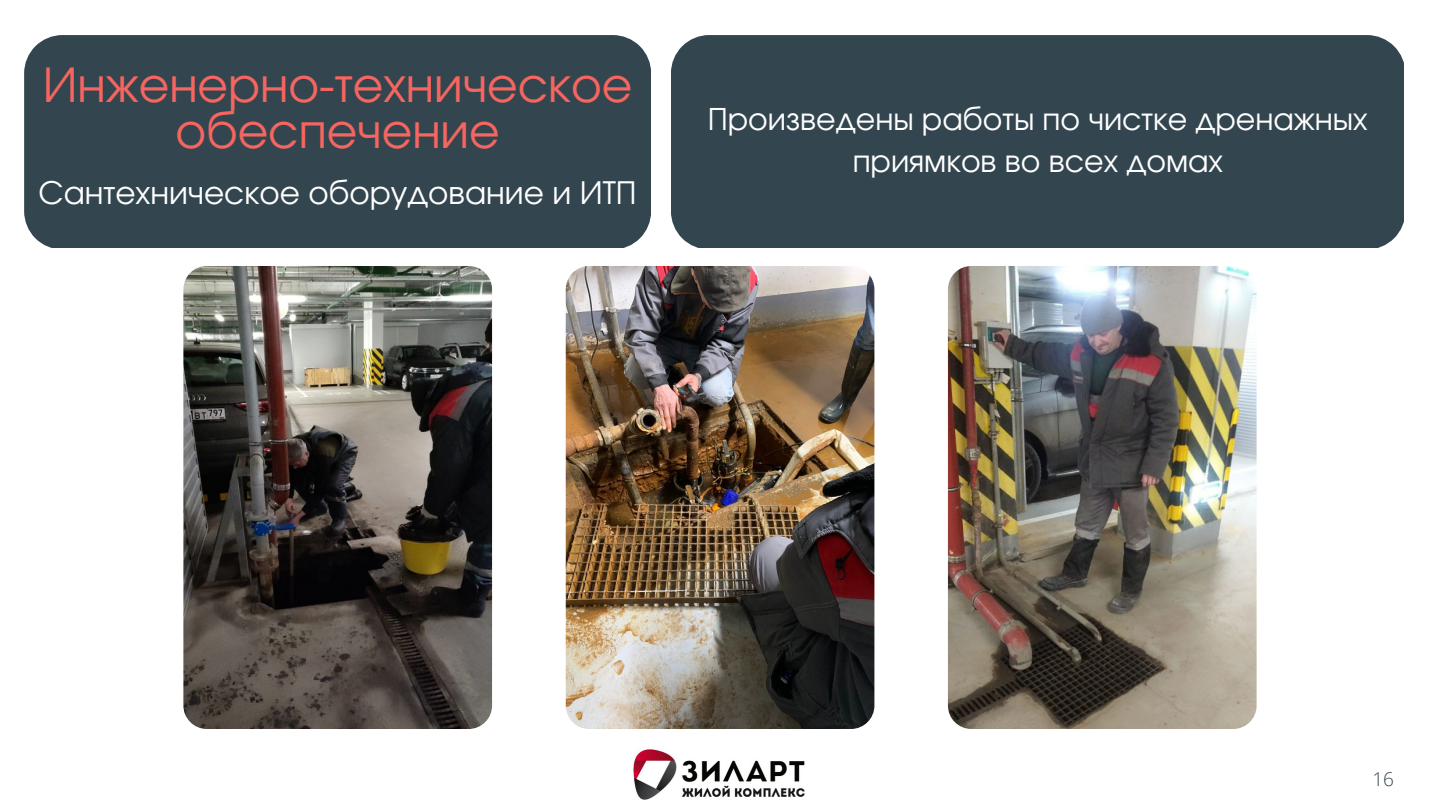
<style>
.page{position:relative;width:1440px;height:810px;background:#fff}
.page>*{position:absolute;margin:0;border:0;box-sizing:border-box;transform-origin:0 0}
.t1{font:47px/46.5px "Evolventa";color:#f6655f;text-align:center}
.t2{font:31px "Evolventa";color:#fff}
.t3{font:30px/42px "Evolventa";color:#fff;text-align:center}
.t4{font:300 19px "Open Sans";color:#33464f}
</style>
<div class="page">
<div style="left:671px;top:35px;width:733px;height:213px;background:#33464f"></div>
<div style="left:24px;top:35px;width:627px;height:213px;background:#33464f"></div>
<img style="left:633px;top:749px;width:172px;height:51px">
<img style="left:183px;top:266px;width:309px;height:463px;border-radius:23px">
<img style="left:948px;top:266px;width:309px;height:463px;border-radius:23px">
<img style="left:566px;top:266px;width:308px;height:463px;border-radius:23px">
<h1 class="t1" style="left:43px;top:65px;width:591px">Инженерно-техническое обеспечение</h1>
<p class="t2" style="left:39px;top:179px;width:600px">Сантехническое оборудование и ИТП</p>
<p class="t3" style="left:708px;top:100px;width:662px">Произведены работы по чистке дренажных приямков во всех домах</p>
<p class="t4" style="left:1372px;top:765px;width:23px">16</p>
</div>
